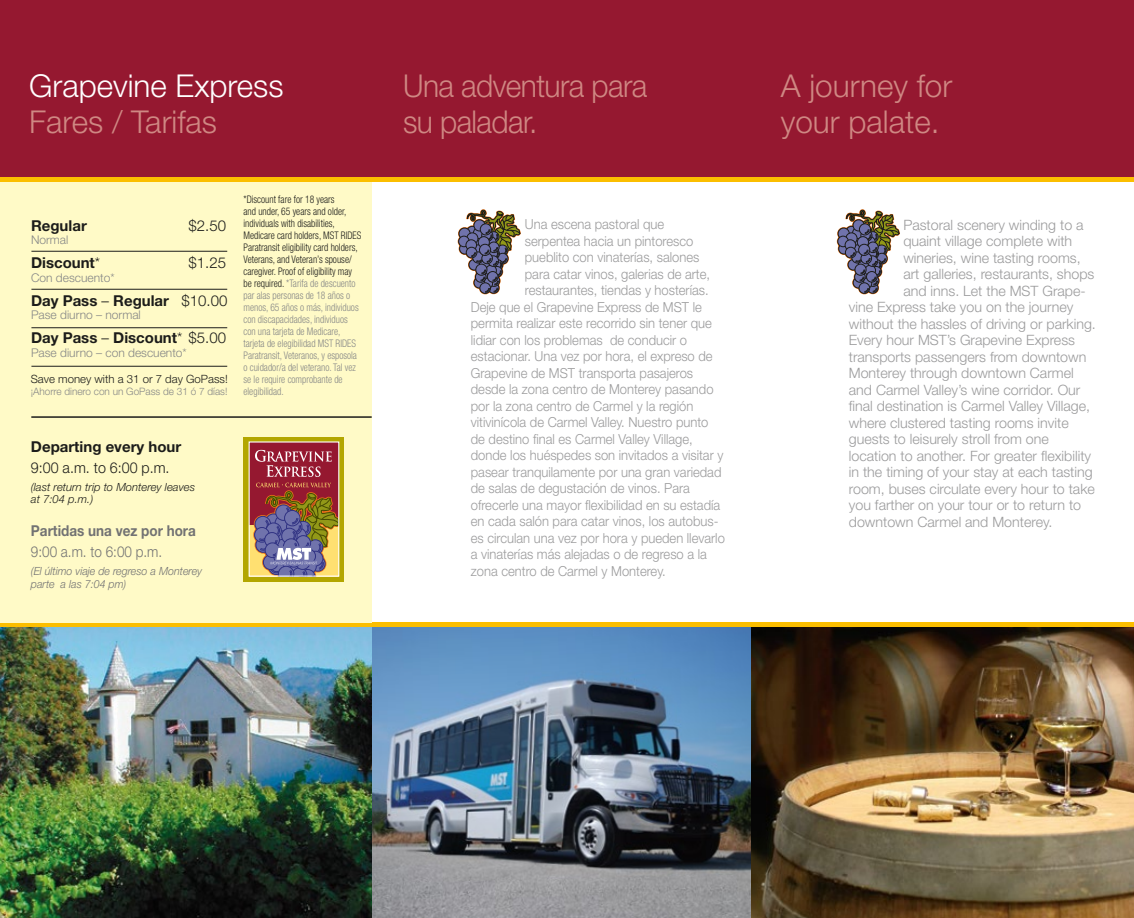
<style>
.page{position:relative;width:1134px;height:918px;background:#fff}
.page>*{position:absolute;margin:0;border:0;box-sizing:border-box;transform-origin:0 0}
.t1{font:300 31.5px/36px "Helvetica Neue";color:#cf8883}
.t2{font:300 31.5px/36px "Helvetica Neue";letter-spacing:-.02em;color:#cf8883;scale:.95 1}
.t3{font:300 31.5px "Helvetica Neue";color:#fff}
.t4{font:700 15px "Helvetica Neue";color:#1c1c1a}
.t5{font:700 15px "Helvetica Neue";color:#727273;scale:.9 1}
.t6{font:300 15px "Helvetica Neue";color:#1c1c1a;scale:.95 1}
.t7{font:300 15px "Helvetica Neue";color:#727273;scale:.9 1}
.t8{font:300 15px "Helvetica Neue";color:#1c1c1a}
.t9{font:300 14.25px "Helvetica Neue";color:#9b9b9c}
.t10{font:300 13.8px "Helvetica Neue";color:#9b9b9c;scale:.94 1}
.t11{font:300 12px "Helvetica Neue";color:#868787}
.t12{font:300 11.4px "Helvetica Neue";color:#1c1c1a}
.t13{font:italic 300 11.25px/13.5px "Helvetica Neue";color:#727273;scale:.95 1}
.t14{font:italic 300 11.25px/12px "Helvetica Neue";color:#1c1c1a}
.t15{font:300 condensed 10.5px/12px "Helvetica Neue";color:#868787;scale:.91 1}
.t16{font:300 10.2px "Helvetica Neue";color:#868787}
.s1{font-weight:300}
.s2{color:#1c1c1a}
</style>
<div class="page">
<img style="left:0;top:627px;width:1134px;height:291px">
<div style="left:0;top:0;width:1134px;height:177px;background:#951830"></div>
<img style="left:372px;top:627px;width:379px;height:291px">
<hr style="left:0;top:623px;width:1134px;height:4px;background:#fbbe00">
<div style="left:0;top:177px;width:1134px;height:5px;background:#fbbe00"></div>
<svg style="left:836px;top:209px;width:64px;height:86px"></svg>
<svg style="left:457px;top:209px;width:64px;height:86px"></svg>
<div style="left:0;top:182px;width:372px;height:441px;background:#fffac7"></div>
<hr style="left:31px;top:251px;width:196px;height:1px;background:#1c1c1a">
<hr style="left:31px;top:289px;width:196px;height:1px;background:#1c1c1a">
<hr style="left:31px;top:327px;width:196px;height:1px;background:#1c1c1a">
<hr style="left:31px;top:366px;width:196px;height:1px;background:#1c1c1a">
<hr style="left:31px;top:416px;width:341px;height:2px;background:#1c1c1a">
<svg style="left:244px;top:437px;width:100px;height:144px;background:#b8ab0e"></svg>
<div style="left:249px;top:442px;width:90px;height:82px;background:#951830"></div>
<svg style="left:255px;top:450px;width:77px;height:27px"></svg>
<div style="left:249px;top:441px;width:90px;height:136px;border:1px solid #fff"></div>
<svg style="left:252px;top:483px;width:87px;height:94px"></svg>
<h1 class="t3" style="left:29px;top:67px;width:256px">Grapevine Express</h1>
<h1 class="t1" style="left:29px;top:103px;width:189px">Fares / Tarifas</h1>
<p class="t4" style="left:31px;top:216px;width:57px">Regular</p>
<p class="t8" style="left:189px;top:216px;width:39px">$2.50</p>
<p class="t11" style="left:31px;top:233px;width:39px">Normal</p>
<p class="t4" style="left:31px;top:254px;width:71px">Discount<span class="s1">*</span></p>
<p class="t8" style="left:189px;top:254px;width:39px">$1.25</p>
<p class="t11" style="left:31px;top:270px;width:85px">Con descuento*</p>
<p class="t4" style="left:31px;top:291px;width:198px">Day Pass <span class="s1">–</span> Regular <span class="s1">$10.00</span></p>
<p class="t11" style="left:31px;top:308px;width:111px">Pase diurno – normal</p>
<p class="t4" style="left:31px;top:329px;width:197px">Day Pass <span class="s1">–</span> Discount<span class="s1">* $5.00</span></p>
<p class="t11" style="left:31px;top:345px;width:157px">Pase diurno – con descuento*</p>
<p class="t12" style="left:31px;top:372px;width:199px">Save money with a 31 or 7 day GoPass!</p>
<p class="t16" style="left:31px;top:385px;width:198px">¡Ahorre dinero con un GoPass de 31 ó 7 días!</p>
<p class="t15" style="left:243px;top:193px;width:131px"><span class="s2">*Discount fare for 18 years<br>and under, 65 years and older, individuals with disabilities,<br>Medicare card holders, MST RIDES<br>Paratransit eligibility card holders,<br>Veterans, and Veteran’s spouse/ caregiver. Proof of eligibility may be required.</span> *Tarifa de descuento par alas personas de 18 años o menos, 65 años o más, individuos con discapacidades, individuos con una tarjeta de Medicare, tarjeta de elegibilidad MST RIDES<br>Paratransit, Veteranos, y esposola o cuidador/a del veterano. Tal vez se le require comprobante de elegibilidad.</p>
<p class="t4" style="left:31px;top:437px;width:152px">Departing every hour</p>
<p class="t6" style="left:31px;top:458px;width:147px">9:00 a.m. to 6:00 p.m.</p>
<p class="t14" style="left:31px;top:481px;width:166px">(last return trip to Monterey leaves at 7:04 p.m.)</p>
<p class="t5" style="left:31px;top:521px;width:185px">Partidas una vez por hora</p>
<p class="t7" style="left:31px;top:542px;width:147px">9:00 a.m. to 6:00 p.m.</p>
<p class="t13" style="left:31px;top:564px;width:182px">(El último viaje de regreso a Monterey parte a las 7:04 pm)</p>
<h1 class="t2" style="left:403px;top:67px;width:259px">Una adventura para su paladar.</h1>
<p class="t10" style="left:525px;top:216px;width:150px">Una escena pastoral que</p>
<p class="t10" style="left:525px;top:232px;width:181px">serpentea hacia un pintoresco</p>
<p class="t10" style="left:525px;top:249px;width:187px">pueblito con vinaterías, salones</p>
<p class="t10" style="left:525px;top:265px;width:199px">para catar vinos, galerias de arte,</p>
<p class="t10" style="left:525px;top:282px;width:197px">restaurantes, tiendas y hosterías.</p>
<p class="t10" style="left:471px;top:298px;width:247px">Deje que el Grapevine Express de MST le</p>
<p class="t10" style="left:471px;top:315px;width:258px">permita realizar este recorrido sin tener que</p>
<p class="t10" style="left:471px;top:331px;width:232px">lidiar con los problemas de conducir o</p>
<p class="t10" style="left:471px;top:348px;width:259px">estacionar. Una vez por hora, el expreso de</p>
<p class="t10" style="left:471px;top:364px;width:238px">Grapevine de MST transporta pasajeros</p>
<p class="t10" style="left:471px;top:381px;width:260px">desde la zona centro de Monterey pasando</p>
<p class="t10" style="left:471px;top:397px;width:238px">por la zona centro de Carmel y la región</p>
<p class="t10" style="left:471px;top:414px;width:254px">vitivinícola de Carmel Valley. Nuestro punto</p>
<p class="t10" style="left:471px;top:430px;width:238px">de destino final es Carmel Valley Village,</p>
<p class="t10" style="left:471px;top:447px;width:270px">donde los huéspedes son invitados a visitar y</p>
<p class="t10" style="left:471px;top:463px;width:268px">pasear tranquilamente por una gran variedad</p>
<p class="t10" style="left:471px;top:480px;width:235px">de salas de degustación de vinos. Para</p>
<p class="t10" style="left:471px;top:496px;width:267px">ofrecerle una mayor flexibilidad en su estadía</p>
<p class="t10" style="left:471px;top:513px;width:265px">en cada salón para catar vinos, los autobus-</p>
<p class="t10" style="left:471px;top:529px;width:272px">es circulan una vez por hora y pueden llevarlo</p>
<p class="t10" style="left:471px;top:546px;width:253px">a vinaterías más alejadas o de regreso a la</p>
<p class="t10" style="left:471px;top:562px;width:209px">zona centro de Carmel y Monterey.</p>
<h1 class="t1" style="left:781px;top:67px;width:173px">A journey for your palate.</h1>
<p class="t9" style="left:903px;top:216px;width:182px">Pastoral scenery winding to a</p>
<p class="t9" style="left:903px;top:232px;width:170px">quaint village complete with</p>
<p class="t9" style="left:903px;top:249px;width:179px">wineries, wine tasting rooms,</p>
<p class="t9" style="left:903px;top:265px;width:193px">art galleries, restaurants, shops</p>
<p class="t9" style="left:903px;top:282px;width:184px">and inns. Let the MST Grape-</p>
<p class="t9" style="left:849px;top:298px;width:226px">vine Express take you on the journey</p>
<p class="t9" style="left:849px;top:315px;width:249px">without the hassles of driving or parking.</p>
<p class="t9" style="left:849px;top:331px;width:228px">Every hour MST’s Grapevine Express</p>
<p class="t9" style="left:849px;top:348px;width:239px">transports passengers from downtown</p>
<p class="t9" style="left:849px;top:364px;width:226px">Monterey through downtown Carmel</p>
<p class="t9" style="left:849px;top:381px;width:233px">and Carmel Valley’s wine corridor. Our</p>
<p class="t9" style="left:849px;top:397px;width:243px">final destination is Carmel Valley Village,</p>
<p class="t9" style="left:849px;top:414px;width:221px">where clustered tasting rooms invite</p>
<p class="t9" style="left:849px;top:430px;width:202px">guests to leisurely stroll from one</p>
<p class="t9" style="left:849px;top:447px;width:244px">location to another. For greater flexibility</p>
<p class="t9" style="left:849px;top:463px;width:245px">in the timing of your stay at each tasting</p>
<p class="t9" style="left:849px;top:480px;width:248px">room, buses circulate every hour to take</p>
<p class="t9" style="left:849px;top:496px;width:234px">you farther on your tour or to return to</p>
<p class="t9" style="left:849px;top:513px;width:205px">downtown Carmel and Monterey.</p>
</div>
